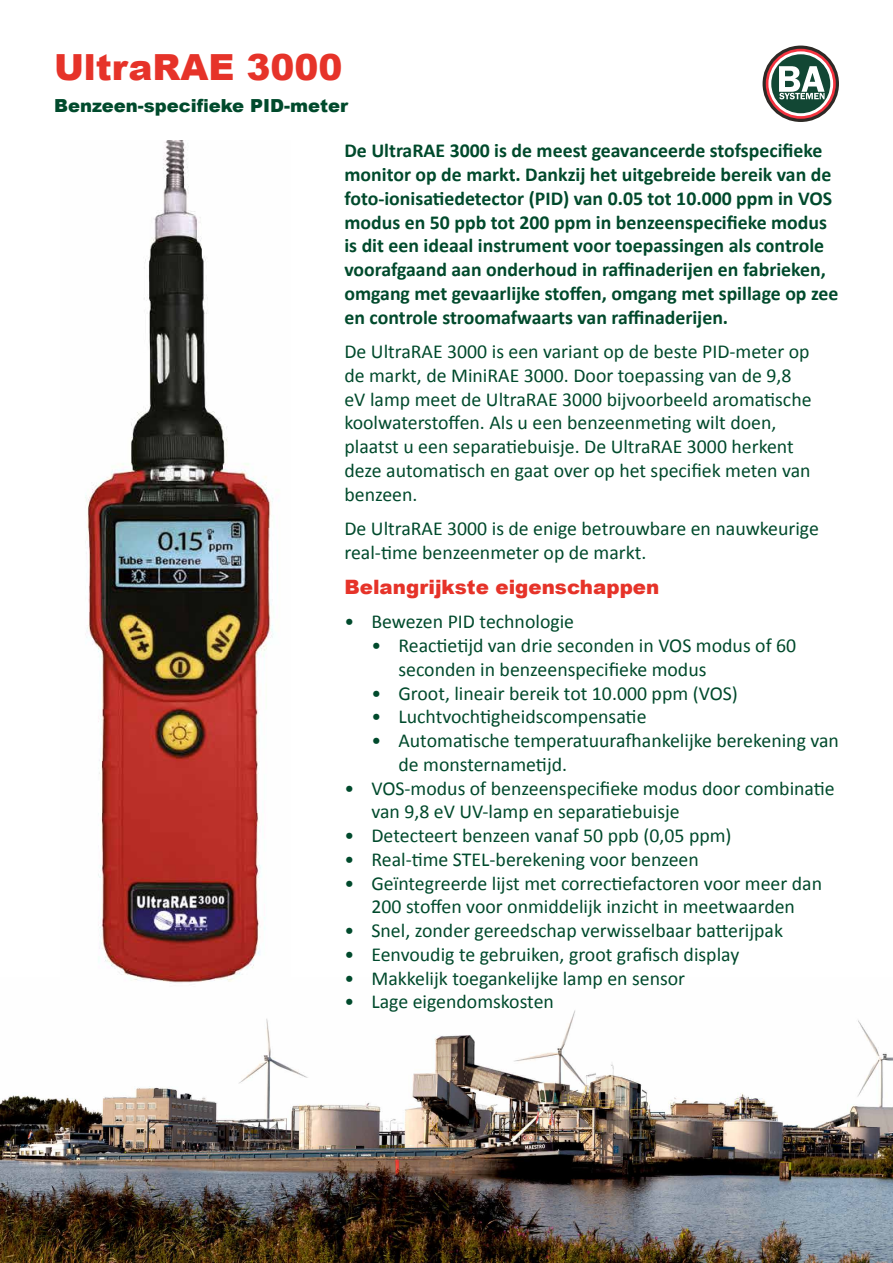
<style>
.page{position:relative;width:893px;height:1263px;background:#fff}
.page>*{position:absolute;margin:0;border:0;box-sizing:border-box;transform-origin:0 0}
.t1{font:900 36px "Arial";color:#e63329}
.t2{font:19.8px/23.7px "Calibri";color:#004a2c}
.t3{font:700 19.8px/23.7px "Calibri";color:#004a2c}
.t4{font:900 19.8px "Arial";color:#e63329}
.t5{font:900 18px "Arial";color:#004a2c}
</style>
<div class="page">
<img style="left:0;top:1010px;width:893px;height:253px">
<svg style="left:763px;top:46px;width:76px;height:76px"></svg>
<svg style="left:766px;top:49px;width:70px;height:70px"></svg>
<svg style="left:768px;top:51px;width:65px;height:65px"></svg>
<div style="left:771px;top:54px;width:59px;height:59px;background:#124734;border-radius:50%"></div>
<svg style="left:779px;top:66px;width:46px;height:33px"></svg>
<img style="left:85px;top:140px;width:189px;height:843px">
<h1 class="t1" style="left:54px;top:41px;width:290px">UltraRAE 3000</h1>
<p class="t5" style="left:54px;top:93px;width:296px">Benzeen-specifieke PID-meter</p>
<p class="t3" style="left:344px;top:139px;width:496px">De UltraRAE 3000 is de meest geavanceerde stofspecifieke monitor op de markt. Dankzij het uitgebreide bereik van de foto-ionisatiedetector (PID) van 0.05 tot 10.000 ppm in VOS modus en 50 ppb tot 200 ppm in benzeenspecifieke modus is dit een ideaal instrument voor toepassingen als controle voorafgaand aan onderhoud in raffinaderijen en fabrieken, omgang met gevaarlijke stoffen, omgang met spillage op zee en controle stroomafwaarts van raffinaderijen.</p>
<p class="t2" style="left:344px;top:340px;width:469px">De UltraRAE 3000 is een variant op de beste PID-meter op de markt, de MiniRAE 3000. Door toepassing van de 9,8 eV lamp meet de UltraRAE 3000 bijvoorbeeld aromatische koolwaterstoffen. Als u een benzeenmeting wilt doen, plaatst u een separatiebuisje. De UltraRAE 3000 herkent deze automatisch en gaat over op het specifiek meten van benzeen.</p>
<p class="t2" style="left:344px;top:517px;width:476px">De UltraRAE 3000 is de enige betrouwbare en nauwkeurige real-time benzeenmeter op de markt.</p>
<p class="t4" style="left:344px;top:572px;width:316px">Belangrijkste eigenschappen</p>
<p class="t2" style="left:344px;top:610px;width:231px">• Bewezen PID technologie</p>
<p class="t2" style="left:398px;top:634px;width:399px;text-indent:-27px">• Reactietijd van drie seconden in VOS modus of 60 seconden in benzeenspecifieke modus</p>
<p class="t2" style="left:371px;top:681px;width:368px">• Groot, lineair bereik tot 10.000 ppm (VOS)</p>
<p class="t2" style="left:371px;top:705px;width:277px">• Luchtvochtigheidscompensatie</p>
<p class="t2" style="left:398px;top:729px;width:442px;text-indent:-27px">• Automatische temperatuurafhankelijke berekening van de monsternametijd.</p>
<p class="t2" style="left:371px;top:776px;width:465px;text-indent:-27px">• VOS-modus of benzeenspecifieke modus door combinatie van 9,8 eV UV-lamp en separatiebuisje</p>
<p class="t2" style="left:344px;top:824px;width:389px">• Detecteert benzeen vanaf 50 ppb (0,05 ppm)</p>
<p class="t2" style="left:344px;top:847px;width:356px">• Real-time STEL-berekening voor benzeen</p>
<p class="t2" style="left:344px;top:871px;width:479px;text-align:center">• Geïntegreerde lijst met correctiefactoren voor meer dan<br>200 stoffen voor onmiddelijk inzicht in meetwaarden</p>
<p class="t2" style="left:344px;top:919px;width:440px">• Snel, zonder gereedschap verwisselbaar batterijpak</p>
<p class="t2" style="left:344px;top:942px;width:396px">• Eenvoudig te gebruiken, groot grafisch display</p>
<p class="t2" style="left:344px;top:966px;width:342px">• Makkelijk toegankelijke lamp en sensor</p>
<p class="t2" style="left:344px;top:990px;width:211px">• Lage eigendomskosten</p>
</div>
